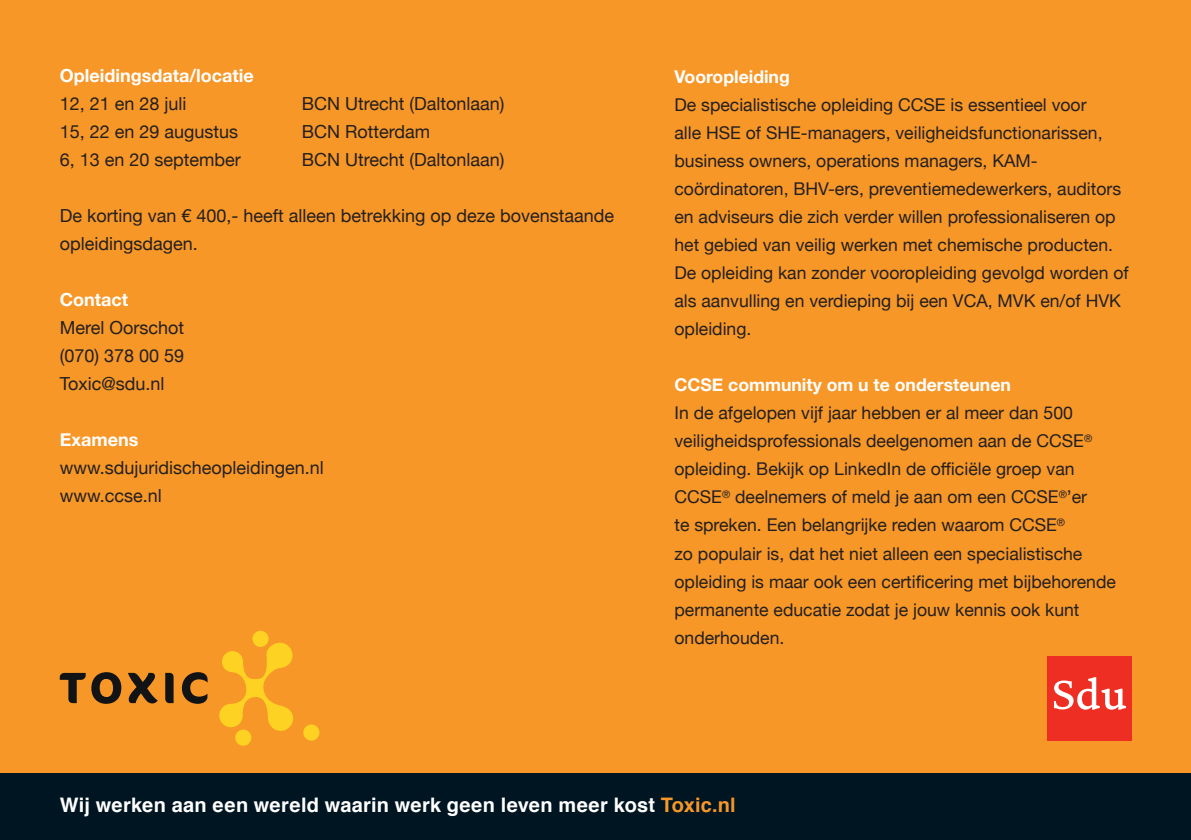
<style>
.page{position:relative;width:1191px;height:840px;background:#fff}
.page>*{position:absolute;margin:0;border:0;box-sizing:border-box;transform-origin:0 0}
.t1{font:700 20px "Helvetica";letter-spacing:.01em;color:#fff}
.t2{font:18px/28px "Helvetica Neue";color:#231f20}
.t3{font:700 18px "Helvetica Neue";color:#fff}
.t4{font:17.6px/28px "Helvetica Neue";color:#231f20}
.t5{font:700 17.6px "Helvetica Neue";color:#fff}
.s1{color:#f79727}
</style>
<div class="page">
<div style="left:0;top:0;width:1191px;height:816px;background:#f79727"></div>
<div style="left:0;top:773px;width:1191px;height:66px;background:#001522"></div>
<svg style="left:219px;top:642px;width:74px;height:88px"></svg>
<div style="left:252px;top:630px;width:16px;height:16px;background:#fed222;border-radius:50%"></div>
<div style="left:235px;top:729px;width:16px;height:16px;background:#fed222;border-radius:50%"></div>
<div style="left:303px;top:724px;width:16px;height:16px;background:#fed222;border-radius:50%"></div>
<svg style="left:60px;top:672px;width:61px;height:31px"></svg>
<svg style="left:128px;top:672px;width:30px;height:31px"></svg>
<svg style="left:165px;top:672px;width:9px;height:30px"></svg>
<svg style="left:182px;top:672px;width:26px;height:31px"></svg>
<div style="left:1046px;top:655px;width:85px;height:85px;background:#ee2e22"></div>
<svg style="left:1054px;top:677px;width:72px;height:32px"></svg>
<p class="t3" style="left:60px;top:61px;width:195px">Opleidingsdata/locatie</p>
<p class="t2" style="left:60px;top:90px;width:128px">12, 21 en 28 juli</p>
<p class="t2" style="left:302px;top:90px;width:204px">BCN Utrecht (Daltonlaan)</p>
<p class="t2" style="left:60px;top:118px;width:180px">15, 22 en 29 augustus</p>
<p class="t2" style="left:302px;top:118px;width:130px">BCN Rotterdam</p>
<p class="t2" style="left:60px;top:146px;width:183px">6, 13 en 20 september</p>
<p class="t2" style="left:302px;top:146px;width:204px">BCN Utrecht (Daltonlaan)</p>
<p class="t2" style="left:60px;top:202px;width:556px">De korting van € 400,- heeft alleen betrekking op deze bovenstaande opleidingsdagen.</p>
<p class="t3" style="left:60px;top:285px;width:70px">Contact</p>
<p class="t2" style="left:60px;top:314px;width:126px;text-align:justify">Merel Oorschot (070) 378 00 59<br>Toxic@sdu.nl</p>
<p class="t3" style="left:60px;top:425px;width:80px">Examens</p>
<p class="t2" style="left:60px;top:454px;width:265px">www.sdujuridischeopleidingen.nl www.ccse.nl</p>
<p class="t5" style="left:674px;top:63px;width:117px">Vooropleiding</p>
<p class="t4" style="left:674px;top:92px;width:456px">De specialistische opleiding CCSE is essentieel voor<br>alle HSE of SHE-managers, veiligheidsfunctionarissen, business owners, operations managers, KAM&shy;coördinatoren, BHV-ers, preventiemedewerkers, auditors en adviseurs die zich verder willen professionaliseren op het gebied van veilig werken met chemische producten.<br>De opleiding kan zonder vooropleiding gevolgd worden of als aanvulling en verdieping bij een VCA, MVK en/of HVK opleiding.</p>
<p class="t5" style="left:674px;top:371px;width:338px">CCSE community om u te ondersteunen</p>
<p class="t4" style="left:674px;top:400px;width:443px">In de afgelopen vijf jaar hebben er al meer dan 500 veiligheidsprofessionals deelgenomen aan de CCSE<sup>® </sup>opleiding. Bekijk op LinkedIn de officiële groep van CCSE<sup>®</sup> deelnemers of meld je aan om een CCSE<sup>®</sup>’er<br>te spreken. Een belangrijke reden waarom CCSE<sup>®<br></sup>zo populair is, dat het niet alleen een specialistische opleiding is maar ook een certificering met bijbehorende permanente educatie zodat je jouw kennis ook kunt onderhouden.</p>
<p class="t1" style="left:60px;top:787px;width:677px">Wij werken aan een wereld waarin werk geen leven meer kost <span class="s1">Toxic.nl</span></p>
</div>
